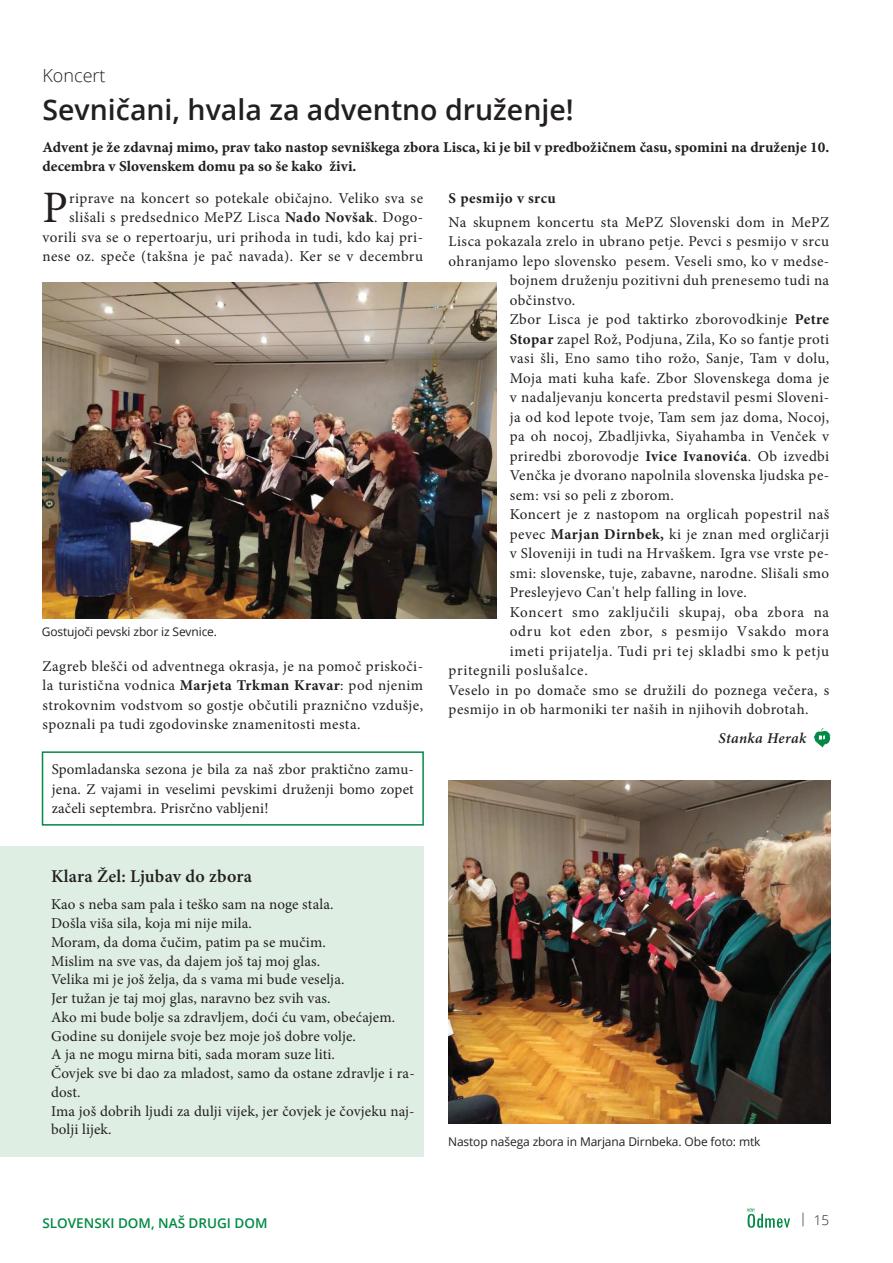
<style>
.page{position:relative;width:893px;height:1263px;background:#fff}
.page>*{position:absolute;margin:0;border:0;box-sizing:border-box;transform-origin:0 0}
.t1{font:45px "Minion Pro";color:#231f20}
.t2{font:600 28.5px "Open Sans";color:#231f20}
.t3{font:600 18px "Minion Pro";letter-spacing:.01em;color:#231f20}
.t4{font:300 18px "Open Sans";color:#231f20}
.t5{font:15px/18.8px "Minion Pro";letter-spacing:.025em;color:#231f20;text-align:justify}
.t6{font:15px/18.8px "Minion Pro Bold Capt";color:#231f20}
.t7{font:15px "Minion Pro";letter-spacing:.05em;color:#231f20}
.t8{font:700 15px "Minion Pro";letter-spacing:.03em;color:#231f20}
.t9{font:italic 600 15px "Minion Pro";letter-spacing:.02em;color:#231f20}
.t10{font:600 13.5px "Open Sans";color:#008a43}
.t11{font:300 13.5px "Open Sans";color:#231f20}
.t12{font:12px "Open Sans";letter-spacing:-.01em;color:#231f20}
.s1{font-weight:700}
</style>
<div class="page">
<div style="left:0;top:846px;width:423px;height:311px;background:#dfeee3"></div>
<svg style="left:748px;top:1208px;width:42px;height:20px"></svg>
<img style="left:43px;top:283px;width:454px;height:336px">
<img style="left:448px;top:780px;width:382px;height:343px">
<svg style="left:814px;top:728px;width:16px;height:20px"></svg>
<div style="left:42px;top:751px;width:382px;height:75px;border:2px solid #008a43"></div>
<p class="t4" style="left:43px;top:63px;width:65px">Koncert</p>
<h2 class="t2" style="left:43px;top:90px;width:533px">Sevničani, hvala za adventno druženje!</h2>
<p class="t6" style="left:43px;top:138px;width:788px">Advent je že zdavnaj mimo, prav tako nastop sevniškega zbora Lisca, ki je bil v predbožičnem času, spomini na druženje 10. decembra v Slovenskem domu pa so še kako živi.</p>
<h1 class="t1" style="left:43px;top:178px;width:27px">P</h1>
<p class="t5" style="left:43px;top:188px;width:382px;line-height:19.5px;text-align:right">riprave na koncert so potekale običajno. Veliko sva se slišali s predsednico MePZ Lisca <span class="s1">Nado Novšak</span>. Dogo&shy;vorili sva se o repertoarju, uri prihoda in tudi, kdo kaj pri&shy;nese oz. speče (takšna je pač navada). Ker se v decembru</p>
<p class="t8" style="left:449px;top:187px;width:109px">S pesmijo v srcu</p>
<p class="t5" style="left:449px;top:213px;width:382px">Na skupnem koncertu sta MePZ Slovenski dom in MePZ</p>
<p class="t5" style="left:449px;top:232px;width:382px">Lisca pokazala zrelo in ubrano petje. Pevci s pesmijo v srcu</p>
<p class="t5" style="left:449px;top:252px;width:382px">ohranjamo lepo slovensko pesem. Veseli smo, ko v medse-</p>
<p class="t5" style="left:510px;top:271px;width:321px">bojnem druženju pozitivni duh prenesemo tudi na</p>
<p class="t5" style="left:510px;top:291px;width:67px">občinstvo.</p>
<p class="t5" style="left:510px;top:310px;width:321px">Zbor Lisca je pod taktirko zborovodkinje <span class="s1">Petre</span></p>
<p class="t5" style="left:510px;top:330px;width:321px"><span class="s1">Stopar</span> zapel Rož, Podjuna, Zila, Ko so fantje proti</p>
<p class="t5" style="left:510px;top:349px;width:321px">vasi šli, Eno samo tiho rožo, Sanje, Tam v dolu,</p>
<p class="t5" style="left:510px;top:369px;width:321px">Moja mati kuha kafe. Zbor Slovenskega doma je</p>
<p class="t5" style="left:510px;top:388px;width:321px">v nadaljevanju koncerta predstavil pesmi Sloveni-</p>
<p class="t5" style="left:510px;top:408px;width:321px">ja od kod lepote tvoje, Tam sem jaz doma, Nocoj,</p>
<p class="t5" style="left:510px;top:427px;width:321px">pa oh nocoj, Zbadljivka, Siyahamba in Venček v</p>
<p class="t5" style="left:510px;top:447px;width:321px">priredbi zborovodje <span class="s1">Ivice Ivanovića</span>. Ob izvedbi</p>
<p class="t5" style="left:510px;top:466px;width:321px">Venčka je dvorano napolnila slovenska ljudska pe-</p>
<p class="t5" style="left:510px;top:486px;width:166px">sem: vsi so peli z zborom.</p>
<p class="t5" style="left:510px;top:505px;width:321px">Koncert je z nastopom na orglicah popestril naš</p>
<p class="t5" style="left:510px;top:525px;width:321px">pevec <span class="s1">Marjan Dirnbek,</span> ki je znan med orgličarji</p>
<p class="t5" style="left:510px;top:544px;width:321px">v Sloveniji in tudi na Hrvaškem. Igra vse vrste pe-</p>
<p class="t5" style="left:510px;top:564px;width:321px">smi: slovenske, tuje, zabavne, narodne. Slišali smo</p>
<p class="t5" style="left:510px;top:583px;width:239px">Presleyjevo Can't help falling in love.</p>
<p class="t7" style="left:510px;top:602px;width:321px">Koncert smo zaključili skupaj, oba zbora na</p>
<p class="t7" style="left:510px;top:621px;width:321px">odru kot eden zbor, s pesmijo Vsakdo mora</p>
<p class="t7" style="left:510px;top:641px;width:321px">imeti prijatelja. Tudi pri tej skladbi smo k petju</p>
<p class="t7" style="left:449px;top:660px;width:141px">pritegnili poslušalce.</p>
<p class="t5" style="left:449px;top:681px;width:382px">Veselo in po domače smo se družili do poznega večera, s</p>
<p class="t5" style="left:449px;top:700px;width:361px">pesmijo in ob harmoniki ter naših in njihovih dobrotah.</p>
<p class="t9" style="left:719px;top:727px;width:89px">Stanka Herak</p>
<p class="t12" style="left:42px;top:624px;width:177px">Gostujoči pevski zbor iz Sevnice.</p>
<p class="t5" style="left:43px;top:656px;width:382px;line-height:19.5px">Zagreb blešči od adventnega okrasja, je na pomoč priskoči&shy;la turistična vodnica <span class="s1">Marjeta Trkman Kravar</span>: pod njenim strokovnim vodstvom so gostje občutili praznično vzdušje, spoznali pa tudi zgodovinske znamenitosti mesta.</p>
<p class="t5" style="left:52px;top:760px;width:364px;line-height:19.5px">Spomladanska sezona je bila za naš zbor praktično zamu&shy;jena. Z vajami in veselimi pevskimi druženji bomo zopet začeli septembra. Prisrčno vabljeni!</p>
<p class="t3" style="left:51px;top:863px;width:202px">Klara Žel: Ljubav do zbora</p>
<p class="t5" style="left:51px;top:895px;width:365px;text-align:left">Kao s neba sam pala i teško sam na noge stala.<br>Došla viša sila, koja mi nije mila.<br>Moram, da doma čučim, patim pa se mučim.<br>Mislim na sve vas, da dajem još taj moj glas.<br>Velika mi je još želja, da s vama mi bude veselja.<br>Jer tužan je taj moj glas, naravno bez svih vas.<br>Ako mi bude bolje sa zdravljem, doći ću vam, obećajem.<br>Godine su donijele svoje bez moje još dobre volje.<br>A ja ne mogu mirna biti, sada moram suze liti.<br>Čovjek sve bi dao za mladost, samo da ostane zdravlje i ra&shy;dost.<br>Ima još dobrih ljudi za dulji vijek, jer čovjek je čovjeku naj&shy;bolji lijek.</p>
<p class="t12" style="left:448px;top:1134px;width:314px">Nastop našega zbora in Marjana Dirnbeka. Obe foto: mtk</p>
<p class="t10" style="left:43px;top:1214px;width:227px">SLOVENSKI DOM, NAŠ DRUGI DOM</p>
<p class="t11" style="left:799px;top:1211px;width:31px">| 15</p>
</div>
